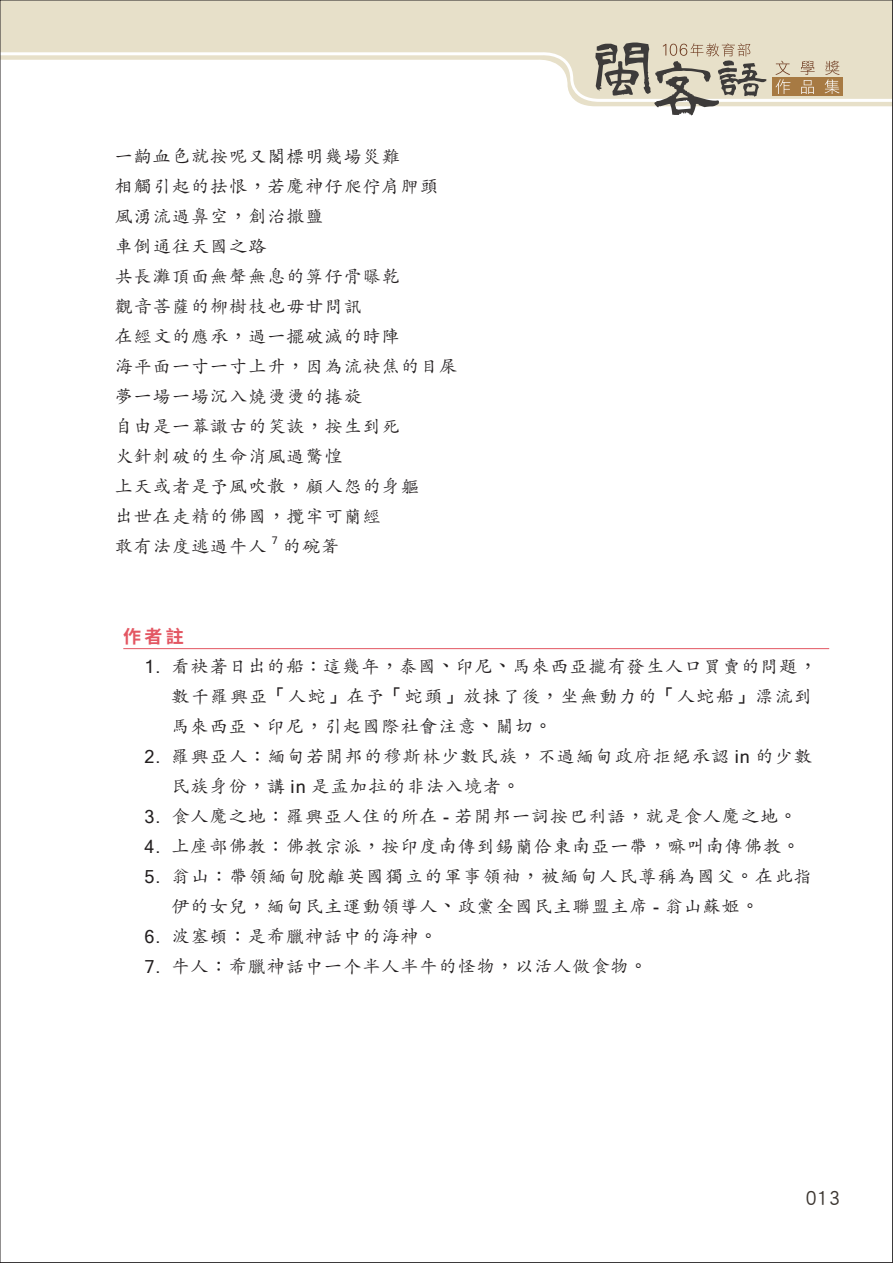
<style>
.page{position:relative;width:893px;height:1263px;background:#fff}
.page>*{position:absolute;margin:0;border:0;box-sizing:border-box;transform-origin:0 0}
.t1{font:21px "DF Hei Std W5";color:#3c3631}
.t2{font:18px/30px "Adobe Kaiti Std";letter-spacing:.06em;color:#231f20}
.t3{font:18px/30px "Adobe Kaiti Std";letter-spacing:.085em;color:#231f20}
.t4{font:700 18px "Noto Sans CJ Ktc";color:#e35662}
.t5{font:10.5px "Microsoft Sans Serif";color:#231f20}
.s1{font-family:"DF Li Kai Shu Md WIN BF"}
.s2{font-family:"Microsoft Sans Serif"}
</style>
<div class="page">
<svg style="left:580px;top:103px;width:311px;height:3px"></svg>
<svg style="left:2px;top:2px;width:889px;height:101px"></svg>
<svg style="left:595px;top:43px;width:171px;height:73px;background:#bcb6a8"></svg>
<div style="left:772px;top:77px;width:71px;height:19px;background:#a77a43"></div>
<svg style="left:775px;top:61px;width:15px;height:33px"></svg>
<svg style="left:800px;top:61px;width:15px;height:33px"></svg>
<svg style="left:825px;top:61px;width:14px;height:33px"></svg>
<hr style="left:123px;top:648px;width:706px;height:1px;background:#e35662">
<p class="t2" style="left:115px;top:141px;width:344px">一齣血色就按呢又閣標明幾場災難<br>相觸引起的抾恨<span class="s1">，</span>若魔神仔爬佇肩胛頭風湧流過鼻空<span class="s1">，</span>創治撒鹽<br>車倒通往天國之路<br>共長灘頂面無聲無息的箅仔骨曝乾<br>觀音菩薩的柳樹枝也毋甘問訊<br>在經文的應承<span class="s1">，</span>過一擺破滅的時陣<br>海平面一寸一寸上升<span class="s1">，</span>因為流袂焦的目屎夢一場一場沉入燒燙燙的捲旋<br>自由是一幕譀古的笑詼<span class="s1">，</span>按生到死<br>火針刺破的生命消風過驚惶<br>上天或者是予風吹散<span class="s1">，</span>顧人怨的身軀<br>出世在走精的佛國<span class="s1">，</span>攬牢可蘭經<br>敢有法度逃過牛人</p>
<p class="t5" style="left:272px;top:534px;width:7px">7</p>
<p class="t2" style="left:283px;top:531px;width:58px">的碗箸</p>
<p class="t4" style="left:123px;top:626px;width:62px">作者註</p>
<p class="t2" style="left:172px;top:651px;width:647px;text-indent:-27px"><span class="s2">1.</span> 看袂著日出的船<span class="s1">：</span>這幾年<span class="s1">，</span>泰國<span class="s1">、</span>印尼<span class="s1">、</span>馬來西亞攏有發生人口買賣的問題<span class="s1">，</span>數千羅興亞<span class="s1">「</span>人蛇<span class="s1">」</span>在予<span class="s1">「</span>蛇頭<span class="s1">」</span>放捒了後<span class="s1">，</span>坐無動力的<span class="s1">「</span>人蛇船<span class="s1">」</span>漂流到馬來西亞<span class="s1">、</span>印尼<span class="s1">，</span>引起國際社會注意<span class="s1">、</span>關切<span class="s1">。</span></p>
<p class="t2" style="left:172px;top:741px;width:642px;text-indent:-27px"><span class="s2">2.</span> 羅興亞人<span class="s1">：</span>緬甸若開邦的穆斯林少數民族<span class="s1">，</span>不過緬甸政府拒絕承認 <span class="s2">in</span> 的少數民族身份<span class="s1">，</span>講 <span class="s2">in</span> 是孟加拉的非法入境者<span class="s1">。</span></p>
<p class="t2" style="left:145px;top:801px;width:654px"><span class="s2">3.</span> 食人魔之地<span class="s1">：</span>羅興亞人住的所在 <span class="s2">-</span> 若開邦一詞按巴利語<span class="s1">，</span>就是食人魔之地<span class="s1">。</span></p>
<p class="t2" style="left:145px;top:831px;width:657px"><span class="s2">4.</span> 上座部佛教<span class="s1">：</span>佛教宗派<span class="s1">，</span>按印度南傳到錫蘭佮東南亞一帶<span class="s1">，</span>嘛叫南傳佛教<span class="s1">。</span></p>
<p class="t3" style="left:172px;top:861px;width:642px;text-indent:-27px"><span class="s2">5.</span> 翁山<span class="s1">：</span>帶領緬甸脫離英國獨立的軍事領袖<span class="s1">，</span>被緬甸人民尊稱為國父<span class="s1">。</span>在此指伊的女兒<span class="s1">，</span>緬甸民主運動領導人<span class="s1">、</span>政黨全國民主聯盟主席 <span class="s2">-</span> 翁山蘇姬<span class="s1">。</span></p>
<p class="t2" style="left:145px;top:921px;width:295px"><span class="s2">6.</span> 波塞頓<span class="s1">：</span>是希臘神話中的海神<span class="s1">。</span></p>
<p class="t2" style="left:145px;top:951px;width:504px"><span class="s2">7.</span> 牛人<span class="s1">：</span>希臘神話中一个半人半牛的怪物<span class="s1">，</span>以活人做食物<span class="s1">。</span></p>
<p class="t1" style="left:806px;top:1185px;width:36px">013</p>
</div>
